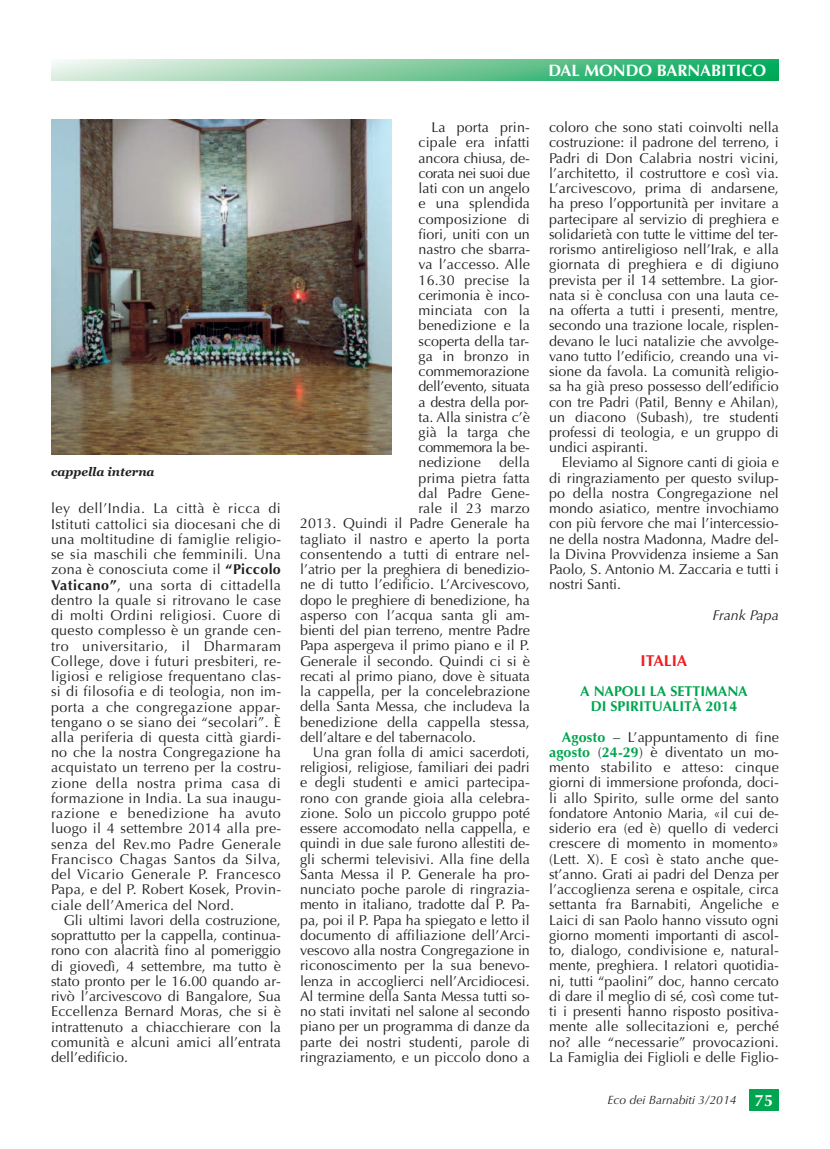
<style>
.page{position:relative;width:830px;height:1149px;background:#fff}
.page>*{position:absolute;margin:0;border:0;box-sizing:border-box;transform-origin:0 0}
.t1{font:700 16.5px "Optima";color:#fff}
.t2{font:700 15.75px "Optima";color:#ee1d23}
.t3{font:14.25px/15.1px "Optima";letter-spacing:.005em;color:#231f20;text-align:justify}
.t4{font:700 14.25px/15.1px "Optima";color:#00a54f;text-align:center}
.t5{font:14.25px "Optima";letter-spacing:.025em;color:#231f20}
.t6{font:italic 14.25px "Optima";color:#231f20}
.t7{font:italic 12px "Optima";color:#231f20}
.t8{font:italic 700 12px "Georgia";color:#231f20}
.s1{font-weight:700}
.s2{font-weight:700;color:#00a54f}
.s3{font-weight:700;font-style:normal;font-size:16.5px;color:#fff}
</style>
<div class="page">
<div style="left:748px;top:1089px;width:30px;height:21px;background:#00a54f"></div>
<svg style="left:51px;top:60px;width:727px;height:21px;background:#78cb9d"></svg>
<img style="left:51px;top:119px;width:340px;height:335px">
<p class="t8" style="left:51px;top:464px;width:105px">cappella interna</p>
<p class="t3" style="left:51px;top:501px;width:231px">ley dell’India. La città è ricca di Istituti cattolici sia diocesani che di una moltitudine di famiglie religio&shy;se sia maschili che femminili. Una zona è conosciuta come il <span class="s1">“Piccolo Vaticano”</span>, una sorta di cittadella dentro la quale si ritrovano le case di molti Ordini religiosi. Cuore di questo complesso è un grande cen&shy;tro universitario, il Dharmaram College, dove i futuri presbiteri, re&shy;ligiosi e religiose frequentano clas&shy;si di filosofia e di teologia, non im&shy;porta a che congregazione appar&shy;tengano o se siano dei “secolari”. È alla periferia di questa città giardi&shy;no che la nostra Congregazione ha acquistato un terreno per la costru&shy;zione della nostra prima casa di formazione in India. La sua inaugu&shy;razione e benedizione ha avuto luogo il 4 settembre 2014 alla pre&shy;senza del Rev.mo Padre Generale Francisco Chagas Santos da Silva, del Vicario Generale P. Francesco Papa, e del P. Robert Kosek, Provin&shy;ciale dell’America del Nord.</p>
<p class="t3" style="left:51px;top:912px;width:231px;text-indent:13px">Gli ultimi lavori della costruzione, soprattutto per la cappella, continua&shy;rono con alacrità fino al pomeriggio di giovedì, 4 settembre, ma tutto è stato pronto per le 16.00 quando ar&shy;rivò l’arcivescovo di Bangalore, Sua Eccellenza Bernard Moras, che si è intrattenuto a chiacchierare con la comunità e alcuni amici all’entrata dell’edificio.</p>
<p class="t3" style="left:418px;top:120px;width:113px;text-indent:13px">La porta prin&shy;cipale era infatti ancora chiusa, de&shy;corata nei suoi due lati con un angelo e una splendida composizione di fiori, uniti con un nastro che sbarra&shy;va l’accesso. Alle 16.30 precise la cerimonia è inco&shy;minciata con la benedizione e la scoperta della tar&shy;ga in bronzo in commemorazione dell’evento, situata a destra della por&shy;ta. Alla sinistra c’è già la targa che commemora la be&shy;nedizione</p>
<p class="t3" style="left:499px;top:455px;width:32px">della</p>
<p class="t3" style="left:418px;top:470px;width:113px">prima pietra fatta</p>
<p class="t3" style="left:418px;top:485px;width:113px">dal Padre Gene-</p>
<p class="t3" style="left:418px;top:501px;width:113px">rale il 23 marzo</p>
<p class="t3" style="left:300px;top:516px;width:231px">2013. Quindi il Padre Generale ha</p>
<p class="t3" style="left:300px;top:531px;width:231px">tagliato il nastro e aperto la porta</p>
<p class="t5" style="left:300px;top:545px;width:231px">consentendo a tutti di entrare nel-</p>
<p class="t3" style="left:300px;top:561px;width:231px">l’atrio per la preghiera di benedizio-</p>
<p class="t3" style="left:300px;top:577px;width:231px">ne di tutto l’edificio. L’Arcivescovo,</p>
<p class="t3" style="left:300px;top:592px;width:231px">dopo le preghiere di benedizione, ha</p>
<p class="t3" style="left:300px;top:607px;width:231px">asperso con l’acqua santa gli am-</p>
<p class="t3" style="left:300px;top:622px;width:231px">bienti del pian terreno, mentre Padre</p>
<p class="t3" style="left:300px;top:638px;width:231px">Papa aspergeva il primo piano e il P.</p>
<p class="t3" style="left:300px;top:653px;width:231px">Generale il secondo. Quindi ci si è</p>
<p class="t3" style="left:300px;top:668px;width:231px">recati al primo piano, dove è situata</p>
<p class="t3" style="left:300px;top:683px;width:231px">la cappella, per la concelebrazione</p>
<p class="t3" style="left:300px;top:698px;width:231px">della Santa Messa, che includeva la</p>
<p class="t3" style="left:300px;top:714px;width:231px">benedizione della cappella stessa,</p>
<p class="t3" style="left:300px;top:729px;width:177px">dell’altare e del tabernacolo.</p>
<p class="t3" style="left:313px;top:744px;width:218px">Una gran folla di amici sacerdoti,</p>
<p class="t3" style="left:300px;top:759px;width:231px">religiosi, religiose, familiari dei padri</p>
<p class="t3" style="left:300px;top:775px;width:231px">e degli studenti e amici partecipa-</p>
<p class="t3" style="left:300px;top:790px;width:231px">rono con grande gioia alla celebra-</p>
<p class="t3" style="left:300px;top:805px;width:231px">zione. Solo un piccolo gruppo poté</p>
<p class="t3" style="left:300px;top:820px;width:231px">essere accomodato nella cappella, e</p>
<p class="t3" style="left:300px;top:836px;width:231px">quindi in due sale furono allestiti de-</p>
<p class="t3" style="left:300px;top:851px;width:231px">gli schermi televisivi. Alla fine della</p>
<p class="t3" style="left:300px;top:866px;width:231px">Santa Messa il P. Generale ha pro-</p>
<p class="t3" style="left:300px;top:881px;width:231px">nunciato poche parole di ringrazia-</p>
<p class="t3" style="left:300px;top:896px;width:231px">mento in italiano, tradotte dal P. Pa-</p>
<p class="t3" style="left:300px;top:912px;width:231px">pa, poi il P. Papa ha spiegato e letto il</p>
<p class="t3" style="left:300px;top:927px;width:231px">documento di affiliazione dell’Arci-</p>
<p class="t3" style="left:300px;top:942px;width:231px">vescovo alla nostra Congregazione in</p>
<p class="t3" style="left:300px;top:957px;width:231px">riconoscimento per la sua benevo-</p>
<p class="t3" style="left:300px;top:973px;width:231px">lenza in accoglierci nell’Arcidiocesi.</p>
<p class="t3" style="left:300px;top:988px;width:231px">Al termine della Santa Messa tutti so-</p>
<p class="t3" style="left:300px;top:1003px;width:231px">no stati invitati nel salone al secondo</p>
<p class="t3" style="left:300px;top:1018px;width:231px">piano per un programma di danze da</p>
<p class="t3" style="left:300px;top:1033px;width:231px">parte dei nostri studenti, parole di</p>
<p class="t3" style="left:300px;top:1049px;width:231px">ringraziamento, e un piccolo dono a</p>
<p class="t1" style="left:548px;top:61px;width:219px">DAL MONDO BARNABITICO</p>
<p class="t3" style="left:549px;top:120px;width:231px">coloro che sono stati coinvolti nella costruzione: il padrone del terreno, i Padri di Don Calabria nostri vicini, l’architetto, il costruttore e così via.<br>L’arcivescovo, prima di andarsene, ha preso l’opportunità per invitare a partecipare al servizio di preghiera e solidarietà con tutte le vittime del ter&shy;rorismo antireligioso nell’Irak, e alla giornata di preghiera e di digiuno prevista per il 14 settembre. La gior&shy;nata si è conclusa con una lauta ce&shy;na offerta a tutti i presenti, mentre, secondo una trazione locale, risplen&shy;devano le luci natalizie che avvolge&shy;vano tutto l’edificio, creando una vi&shy;sione da favola. La comunità religio&shy;sa ha già preso possesso dell’edificio con tre Padri (Patil, Benny e Ahilan), un diacono (Subash), tre studenti professi di teologia, e un gruppo di undici aspiranti.</p>
<p class="t3" style="left:549px;top:455px;width:231px;text-indent:13px">Eleviamo al Signore canti di gioia e di ringraziamento per questo svilup&shy;po della nostra Congregazione nel mondo asiatico, mentre invochiamo con più fervore che mai l’intercessio&shy;ne della nostra Madonna, Madre del&shy;la Divina Provvidenza insieme a San Paolo, S. Antonio M. Zaccaria e tutti i nostri Santi.</p>
<p class="t6" style="left:712px;top:606px;width:68px">Frank Papa</p>
<p class="t2" style="left:640px;top:651px;width:48px">ITALIA</p>
<p class="t4" style="left:580px;top:683px;width:169px">A NAPOLI LA SETTIMANA<br>DI SPIRITUALITÀ 2014</p>
<p class="t3" style="left:549px;top:729px;width:231px;text-indent:13px"><span class="s2">Agosto</span> – L’appuntamento di fine <span class="s2">agosto</span> (<span class="s2">24-29</span>) è diventato un mo&shy;mento stabilito e atteso: cinque giorni di immersione profonda, doci&shy;li allo Spirito, sulle orme del santo fondatore Antonio Maria, «il cui de&shy;siderio era (ed è) quello di vederci crescere di momento in momento» (Lett. X). E così è stato anche que&shy;st’anno. Grati ai padri del Denza per l’accoglienza serena e ospitale, circa settanta fra Barnabiti, Angeliche e Laici di san Paolo hanno vissuto ogni giorno momenti importanti di ascol&shy;to, dialogo, condivisione e, natural&shy;mente, preghiera. I relatori quotidia&shy;ni, tutti “paolini” doc, hanno cercato di dare il meglio di sé, così come tut&shy;ti i presenti hanno risposto positiva&shy;mente alle sollecitazioni e, perché no? alle “necessarie” provocazioni.<br>La Famiglia dei Figlioli e delle Figlio-</p>
<p class="t7" style="left:607px;top:1092px;width:167px">Eco dei Barnabiti 3/2014 <span class="s3">75</span></p>
</div>
